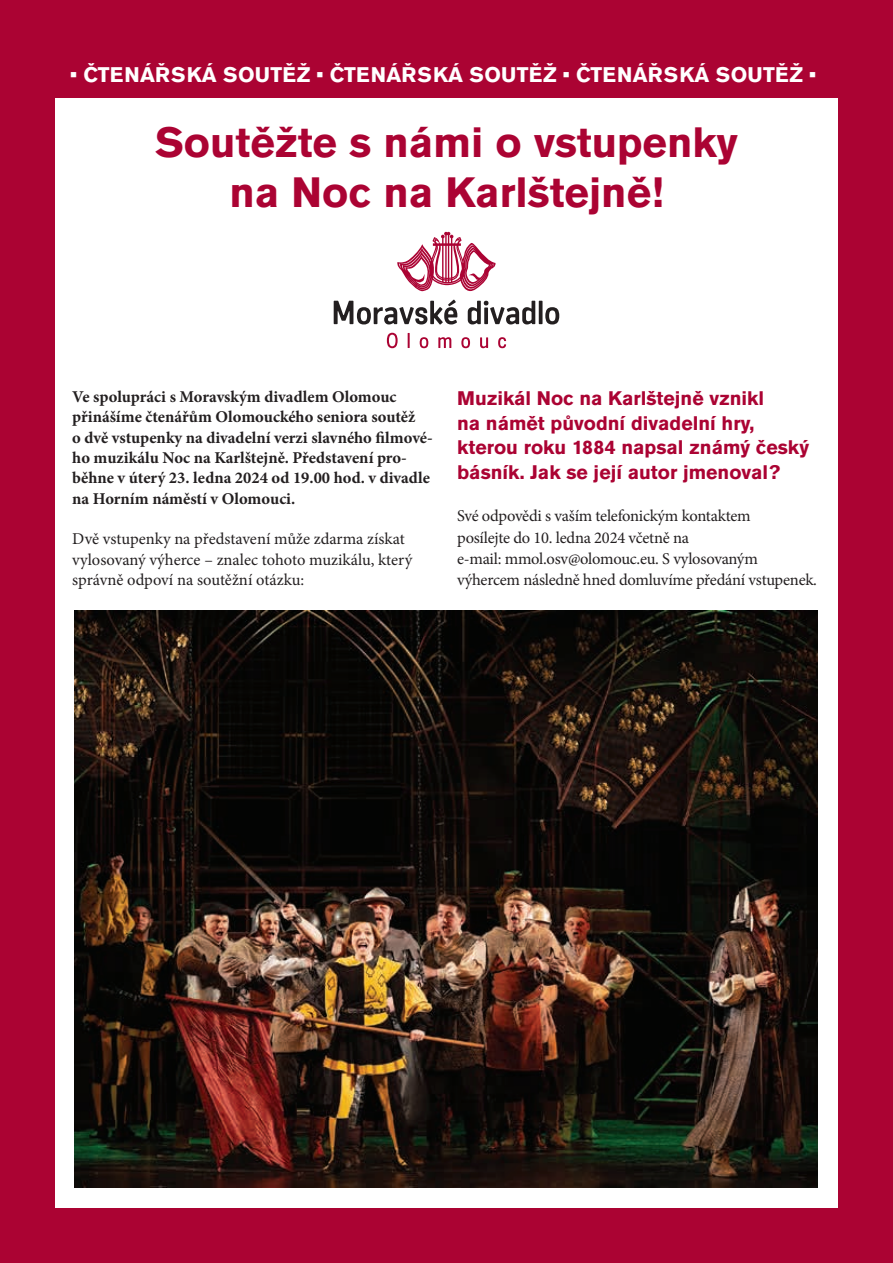
<style>
.page{position:relative;width:893px;height:1263px;background:#ab0333}
.page>*{position:absolute;margin:0;border:0;box-sizing:border-box;transform-origin:0 0}
.t1{font:700 42px/50.4px "Akzidenz Grotesk Pro";color:#ab0333;text-align:center}
.t2{font:700 21px "Akzidenz Grotesk Pro";letter-spacing:.01em;color:#fff}
.t3{font:700 19.5px/24.8px "Akzidenz Grotesk Pro";color:#ab0333}
.t4{font:16.5px/21.1px "Minion Pro";letter-spacing:-.015em;color:#231f20}
.t5{font:700 16.5px/20.2px "Minion Pro";color:#231f20}
</style>
<div class="page">
<div style="left:55px;top:98px;width:783px;height:1110px;background:#fff"></div>
<img style="left:74px;top:611px;width:744px;height:577px">
<svg style="left:334px;top:299px;width:123px;height:26px"></svg>
<svg style="left:468px;top:301px;width:67px;height:23px"></svg>
<hr style="left:539px;top:301px;width:3px;height:23px;background:#231f20">
<svg style="left:545px;top:307px;width:14px;height:17px"></svg>
<svg style="left:387px;top:333px;width:11px;height:15px"></svg>
<svg style="left:408px;top:333px;width:2px;height:15px"></svg>
<svg style="left:420px;top:337px;width:8px;height:11px"></svg>
<svg style="left:438px;top:337px;width:13px;height:11px"></svg>
<svg style="left:461px;top:337px;width:9px;height:11px"></svg>
<svg style="left:480px;top:337px;width:8px;height:11px"></svg>
<svg style="left:498px;top:337px;width:8px;height:11px"></svg>
<svg style="left:397px;top:232px;width:99px;height:59px"></svg>
<p class="t2" style="left:70px;top:61px;width:747px">• ČTENÁŘSKÁ SOUTĚŽ • ČTENÁŘSKÁ SOUTĚŽ • ČTENÁŘSKÁ SOUTĚŽ •</p>
<h1 class="t1" style="left:155px;top:116px;width:584px">Soutěžte s námi o vstupenky na Noc na Karlštejně!</h1>
<p class="t5" style="left:72px;top:387px;width:362px">Ve spolupráci s Moravským divadlem Olomouc přinášíme čtenářům Olomouckého seniora soutěž<br>o dvě vstupenky na divadelní verzi slavného filmové&shy;ho muzikálu Noc na Karlštejně. Představení pro&shy;běhne v úterý 23. ledna 2024 od 19.00 hod. v divadle na Horním náměstí v Olomouci.</p>
<p class="t4" style="left:72px;top:529px;width:342px;line-height:20.2px">Dvě vstupenky na představení může zdarma získat vylosovaný výherce – znalec tohoto muzikálu, který správně odpoví na soutěžní otázku:</p>
<p class="t3" style="left:457px;top:385px;width:353px">Muzikál Noc na Karlštejně vznikl<br>na námět původní divadelní hry, kterou roku 1884 napsal známý český básník. Jak se její autor jmenoval?</p>
<p class="t4" style="left:457px;top:506px;width:361px">Své odpovědi s vaším telefonickým kontaktem<br>posílejte do 10. ledna 2024 včetně na<br>e-mail: mmol.osv@olomouc.eu. S vylosovaným výhercem následně hned domluvíme předání vstupenek.</p>
</div>
